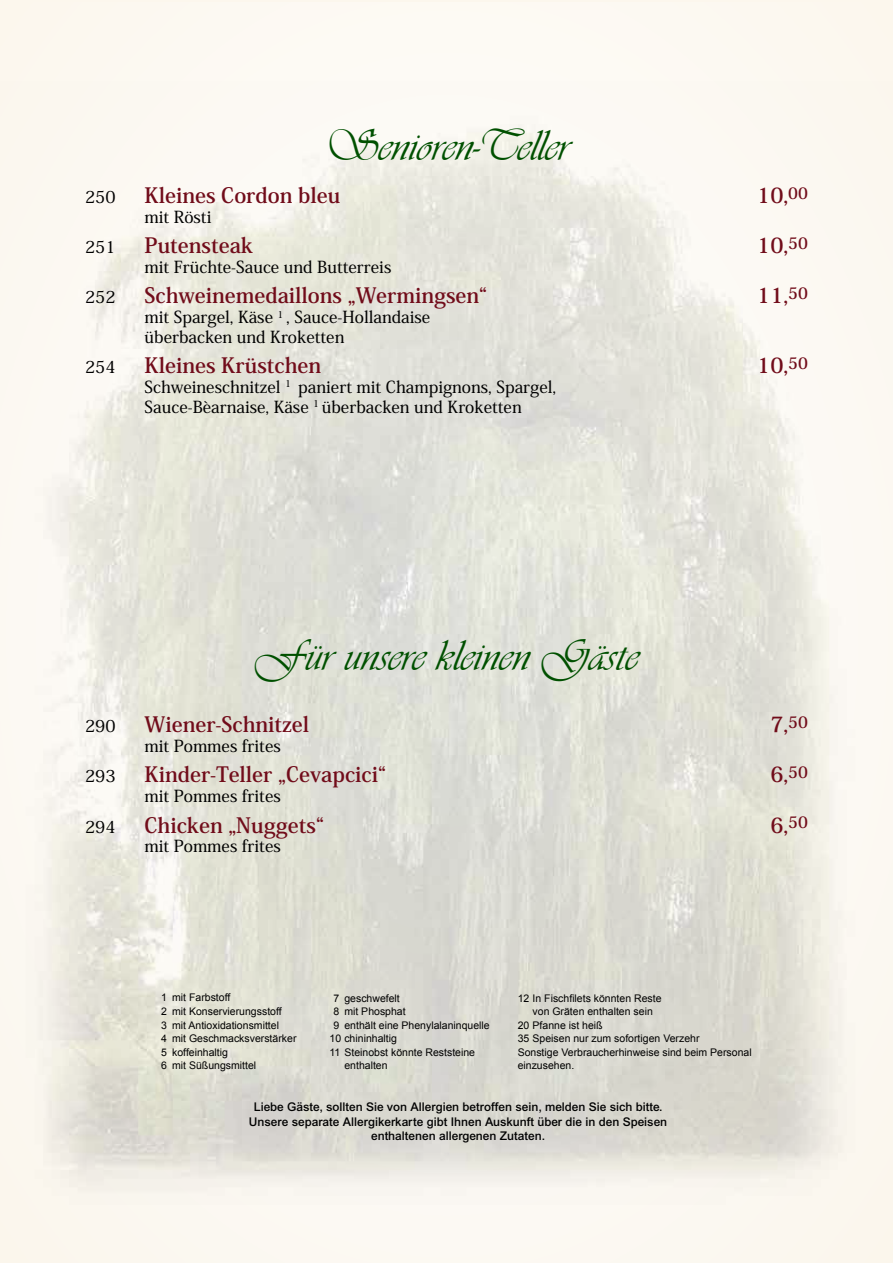
<style>
.page{position:relative;width:893px;height:1263px;background:#fff}
.page>*{position:absolute;margin:0;border:0;box-sizing:border-box;transform-origin:0 0}
.t1{font:45px "Vivaldi D";color:#005000}
.t2{font:700 21px "Koz Min Pro";color:#710c1a}
.t3{font:500 16.5px/19.8px "Koz Min Pro";color:#000}
.t4{font:500 12px/14.4px "Arial MT Std";color:#000;text-align:center}
.t5{font:10.5px/13.5px "Arial";color:#000}
</style>
<div class="page">
<div style="left:0;top:2px;width:893px;height:1261px;background:#fcf8f2"></div>
<img style="left:48px;top:136px;width:788px;height:1050px">
<h1 class="t1" style="left:324px;top:119px;width:247px">Senioren-Teller</h1>
<h3 class="t3" style="left:85px;top:187px;width:32px">250</h3>
<h2 class="t2" style="left:145px;top:180px;width:197px">Kleines Cordon bleu</h2>
<h2 class="t2" style="left:757px;top:180px;width:52px">10,<sup>00</sup></h2>
<h3 class="t3" style="left:145px;top:206px;width:68px">mit Rösti</h3>
<h3 class="t3" style="left:85px;top:237px;width:32px">251</h3>
<h2 class="t2" style="left:145px;top:230px;width:110px">Putensteak</h2>
<h2 class="t2" style="left:757px;top:230px;width:52px">10,<sup>50</sup></h2>
<h3 class="t3" style="left:145px;top:256px;width:248px">mit Früchte-Sauce und Butterreis</h3>
<h3 class="t3" style="left:85px;top:287px;width:32px">252</h3>
<h2 class="t2" style="left:145px;top:280px;width:344px">Schweinemedaillons „Wermingsen“</h2>
<h2 class="t2" style="left:757px;top:280px;width:52px">11,<sup>50</sup></h2>
<h3 class="t3" style="left:145px;top:306px;width:287px">mit Spargel, Käse <sup>1</sup> , Sauce-Hollandaise überbacken und Kroketten</h3>
<h3 class="t3" style="left:85px;top:356px;width:32px">254</h3>
<h2 class="t2" style="left:145px;top:350px;width:178px">Kleines Krüstchen</h2>
<h2 class="t2" style="left:757px;top:350px;width:52px">10,<sup>50</sup></h2>
<h3 class="t3" style="left:145px;top:376px;width:413px">Schweineschnitzel <sup>1</sup> paniert mit Champignons, Spargel,<br>Sauce-Bèarnaise, Käse <sup>1</sup> überbacken und Kroketten</h3>
<h1 class="t1" style="left:255px;top:629px;width:385px">Für unsere kleinen Gäste</h1>
<h3 class="t3" style="left:85px;top:716px;width:32px">290</h3>
<h2 class="t2" style="left:145px;top:709px;width:166px">Wiener-Schnitzel</h2>
<h2 class="t2" style="left:770px;top:709px;width:39px">7,<sup>50</sup></h2>
<h3 class="t3" style="left:145px;top:736px;width:138px">mit Pommes frites</h3>
<h3 class="t3" style="left:85px;top:766px;width:32px">293</h3>
<h2 class="t2" style="left:145px;top:759px;width:243px">Kinder-Teller „Cevapcici“</h2>
<h2 class="t2" style="left:770px;top:759px;width:39px">6,<sup>50</sup></h2>
<h3 class="t3" style="left:145px;top:786px;width:138px">mit Pommes frites</h3>
<h3 class="t3" style="left:85px;top:816px;width:32px">294</h3>
<h2 class="t2" style="left:145px;top:809px;width:181px">Chicken „Nuggets“</h2>
<h2 class="t2" style="left:770px;top:809px;width:39px">6,<sup>50</sup></h2>
<h3 class="t3" style="left:145px;top:836px;width:138px">mit Pommes frites</h3>
<p class="t5" style="left:518px;top:991px;width:145px">12 In Fischfilets könnten Reste</p>
<p class="t5" style="left:533px;top:1005px;width:122px">von Gräten enthalten sein</p>
<p class="t5" style="left:518px;top:1018px;width:86px">20 Pfanne ist heiß</p>
<p class="t5" style="left:518px;top:1032px;width:183px">35 Speisen nur zum sofortigen Verzehr</p>
<p class="t5" style="left:518px;top:1045px;width:236px">Sonstige Verbraucherhinweise sind beim Personal</p>
<p class="t5" style="left:518px;top:1059px;width:58px">einzusehen.</p>
<p class="t4" style="left:249px;top:1100px;width:420px">Liebe Gäste, sollten Sie von Allergien betroffen sein, melden Sie sich bitte.<br>Unsere separate Allergikerkarte gibt Ihnen Auskunft über die in den Speisen enthaltenen allergenen Zutaten.</p>
<p class="t5" style="left:161px;top:991px;width:137px">1 mit Farbstoff<br>2 mit Konservierungsstoff<br>3 mit Antioxidationsmittel<br>4 mit Geschmacksverstärker<br>5 koffeinhaltig<br>6 mit Süßungsmittel</p>
<p class="t5" style="left:333px;top:991px;width:68px">7 geschwefelt</p>
<p class="t5" style="left:333px;top:1005px;width:74px">8 mit Phosphat</p>
<p class="t5" style="left:333px;top:1018px;width:158px">9 enthält eine Phenylalaninquelle</p>
<p class="t5" style="left:330px;top:1032px;width:69px">10 chininhaltig</p>
<p class="t5" style="left:330px;top:1045px;width:147px">11 Steinobst könnte Reststeine</p>
<p class="t5" style="left:344px;top:1059px;width:45px">enthalten</p>
</div>
